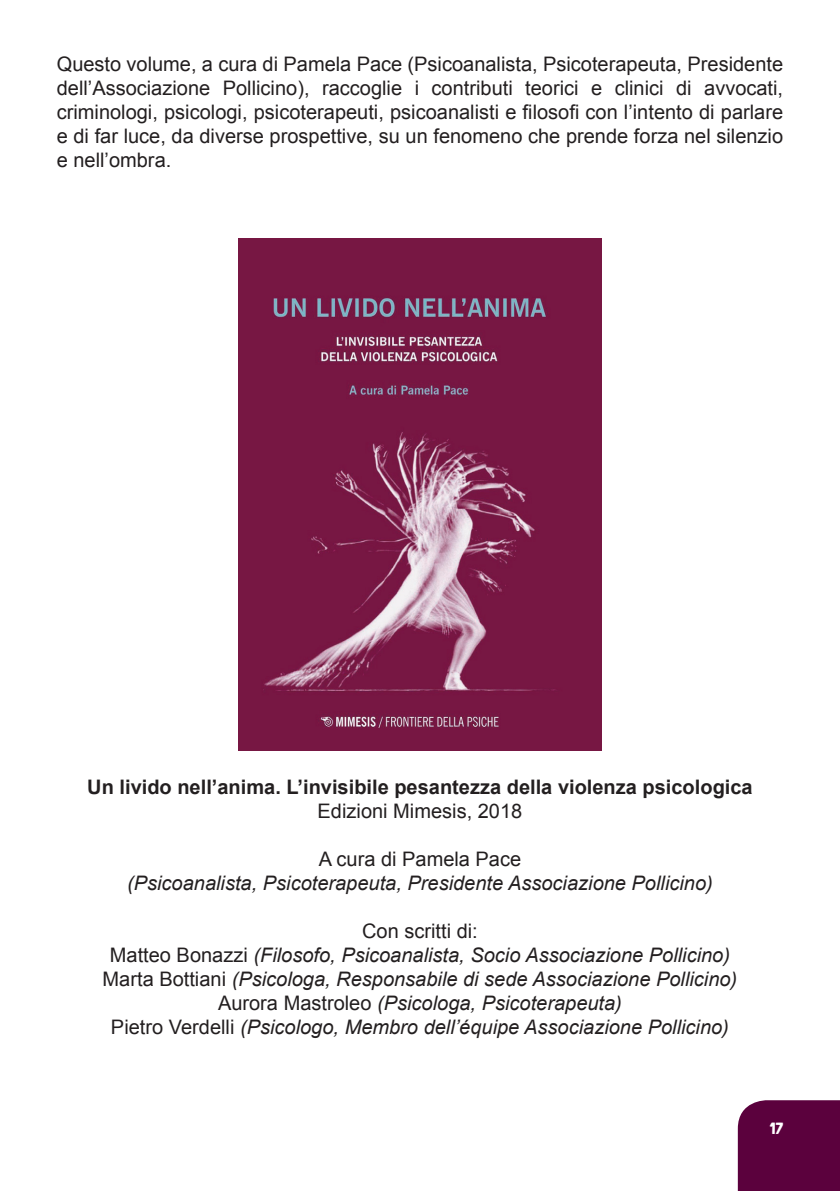
<style>
.page{position:relative;width:840px;height:1191px;background:#fff}
.page>*{position:absolute;margin:0;border:0;box-sizing:border-box;transform-origin:0 0}
.t1{font:20px/24px "Arial";color:#231f20;text-align:justify}
.t2{font:italic 20px/24px "Arial";color:#231f20;text-align:center}
.t3{font:700 20px "Arial";color:#231f20}
.t4{font:16px "Londrina Solid";color:#fff}
.s1{font-style:normal}
</style>
<div class="page">
<div style="left:737px;top:1100px;width:102px;height:91px;background:#5b013d"></div>
<img style="left:239px;top:238px;width:361px;height:512px">
<p class="t1" style="left:57px;top:52px;width:727px">Questo volume, a cura di Pamela Pace (Psicoanalista, Psicoterapeuta, Presidente dell’Associazione Pollicino), raccoglie i contributi teorici e clinici di avvocati, criminologi, psicologi, psicoterapeuti, psicoanalisti e filosofi con l’intento di parlare e di far luce, da diverse prospettive, su un fenomeno che prende forza nel silenzio e nell’ombra.</p>
<p class="t3" style="left:87px;top:773px;width:666px">Un livido nell’anima. L’invisibile pesantezza della violenza psicologica</p>
<p class="t1" style="left:317px;top:799px;width:206px">Edizioni Mimesis, 2018</p>
<p class="t1" style="left:318px;top:847px;width:204px">A cura di Pamela Pace</p>
<p class="t2" style="left:127px;top:871px;width:587px">(Psicoanalista, Psicoterapeuta, Presidente Associazione Pollicino)</p>
<p class="t2" style="left:103px;top:919px;width:635px"><span class="s1">Con scritti di:<br>Matteo Bonazzi</span> (Filosofo, Psicoanalista, Socio Associazione Pollicino)<br><span class="s1">Marta Bottiani</span> (Psicologa, Responsabile di sede Associazione Pollicino)<br><span class="s1">Aurora Mastroleo</span> (Psicologa, Psicoterapeuta)<br><span class="s1">Pietro Verdelli</span> (Psicologo, Membro dell’équipe Associazione Pollicino)</p>
<p class="t4" style="left:769px;top:1119px;width:15px">17</p>
</div>
